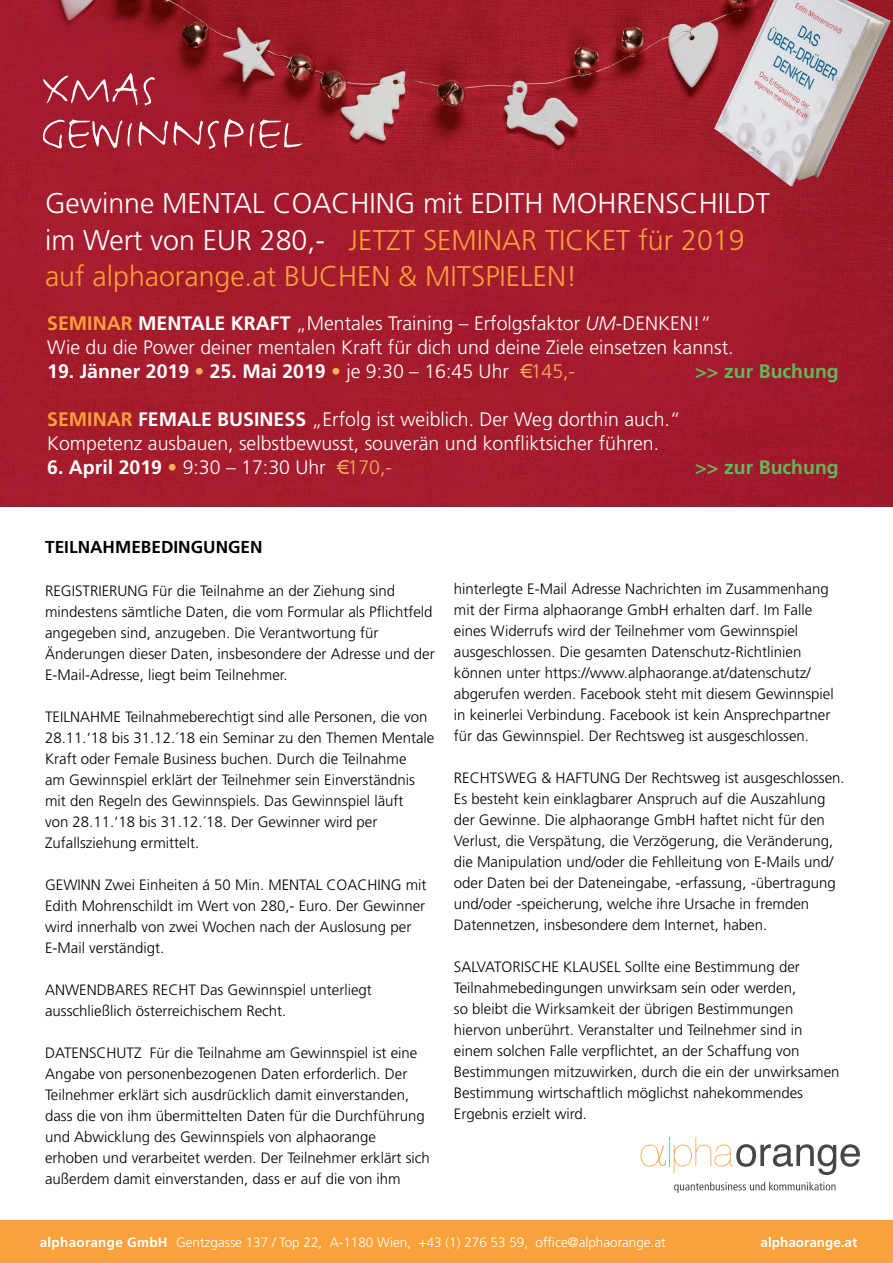
<style>
.page{position:relative;width:893px;height:1263px;background:#fff}
.page>*{position:absolute;margin:0;border:0;box-sizing:border-box;transform-origin:0 0}
.t1{font:57px/43.5px "FF Justlefthand";color:#fff}
.t2{font:300 28.5px/36px "Frutiger";color:#f9a13a}
.t3{font:300 19.5px "Frutiger";color:#fff}
.t4{font:700 19.5px "Frutiger";color:#fff}
.t5{font:700 19.5px "Frutiger";color:#66b65d}
.t6{font:700 17.25px "Frutiger";color:#000}
.t7{font:300 15px/21px "Frutiger";color:#000}
.t8{font:300 13.5px "Frutiger";color:#fff}
.t9{font:700 13.5px "Frutiger";color:#fff}
.s1{color:#fff}
.s2{font-weight:700;color:#f9a13a}
.s3{font-weight:700}
.s4{font-style:italic}
.s5{color:#fbae58}
.s6{font-weight:300;color:#fbae58}
.s7{font-weight:300}
</style>
<div class="page">
<div style="left:0;top:1220px;width:893px;height:43px;background:#f9a13a"></div>
<img style="left:0;top:0;width:893px;height:506px">
<svg style="left:640px;top:1137px;width:220px;height:38px"></svg>
<svg style="left:674px;top:1182px;width:161px;height:11px"></svg>
<p class="t1" style="left:41px;top:70px;width:261px">XMAS<br>GEWINNSPIEL</p>
<p class="t2" style="left:45px;top:186px;width:726px"><span class="s1">Gewinne MENTAL COACHING mit EDITH MOHRENSCHILDT im Wert von EUR 280,-</span> JETZT SEMINAR TICKET für 2019 auf alphaorange.at BUCHEN &amp; MITSPIELEN!</p>
<p class="t3" style="left:47px;top:313px;width:666px"><span class="s2">SEMINAR</span> <span class="s3">MENTALE KRAFT</span> „Mentales Training – Erfolgsfaktor <span class="s4">UM</span>-DENKEN!“</p>
<p class="t3" style="left:47px;top:337px;width:688px">Wie du die Power deiner mentalen Kraft für dich und deine Ziele einsetzen kannst.</p>
<p class="t4" style="left:47px;top:360px;width:529px">19. Jänner 2019 <span class="s5">•</span> 25. Mai 2019 <span class="s6">•</span> <span class="s7">je 9:30 – 16:45 Uhr</span> <span class="s6">€ 145,-</span></p>
<p class="t5" style="left:695px;top:360px;width:145px">&gt;&gt; zur Buchung</p>
<p class="t3" style="left:47px;top:409px;width:635px"><span class="s2">SEMINAR</span> <span class="s3">FEMALE BUSINESS</span> „Erfolg ist weiblich. Der Weg dorthin auch.“</p>
<p class="t3" style="left:47px;top:433px;width:613px">Kompetenz ausbauen, selbstbewusst, souverän und konfliktsicher führen.</p>
<p class="t3" style="left:47px;top:457px;width:346px"><span class="s3">6. April 2019</span> <span class="s5">•</span> 9:30 – 17:30 Uhr <span class="s5">€ 170,-</span></p>
<p class="t5" style="left:695px;top:456px;width:145px">&gt;&gt; zur Buchung</p>
<p class="t6" style="left:45px;top:537px;width:219px">TEILNAHMEBEDINGUNGEN</p>
<p class="t7" style="left:45px;top:580px;width:391px">REGISTRIERUNG Für die Teilnahme an der Ziehung sind mindestens sämtliche Daten, die vom Formular als Pflichtfeld angegeben sind, anzugeben. Die Verantwortung für Änderungen dieser Daten, insbesondere der Adresse und der E-Mail-Adresse, liegt beim Teilnehmer.</p>
<p class="t7" style="left:45px;top:706px;width:391px">TEILNAHME Teilnahmeberechtigt sind alle Personen, die von 28.11.‘18 bis 31.12.´18 ein Seminar zu den Themen Mentale Kraft oder Female Business buchen. Durch die Teilnahme<br>am Gewinnspiel erklärt der Teilnehmer sein Einverständnis mit den Regeln des Gewinnspiels. Das Gewinnspiel läuft<br>von 28.11.‘18 bis 31.12.´18. Der Gewinner wird per Zufallsziehung ermittelt.</p>
<p class="t7" style="left:45px;top:874px;width:383px">GEWINN Zwei Einheiten á 50 Min. MENTAL COACHING mit Edith Mohrenschildt im Wert von 280,- Euro. Der Gewinner wird innerhalb von zwei Wochen nach der Auslosung per E-Mail verständigt.</p>
<p class="t7" style="left:45px;top:979px;width:328px">ANWENDBARES RECHT Das Gewinnspiel unterliegt ausschließlich österreichischem Recht.</p>
<p class="t7" style="left:45px;top:1042px;width:386px">DATENSCHUTZ Für die Teilnahme am Gewinnspiel ist eine Angabe von personenbezogenen Daten erforderlich. Der Teilnehmer erklärt sich ausdrücklich damit einverstanden, dass die von ihm übermittelten Daten für die Durchführung und Abwicklung des Gewinnspiels von alphaorange erhoben und verarbeitet werden. Der Teilnehmer erklärt sich außerdem damit einverstanden, dass er auf die von ihm</p>
<p class="t7" style="left:454px;top:578px;width:381px">hinterlegte E-Mail Adresse Nachrichten im Zusammenhang mit der Firma alphaorange GmbH erhalten darf. Im Falle eines Widerrufs wird der Teilnehmer vom Gewinnspiel ausgeschlossen. Die gesamten Datenschutz-Richtlinien können unter https://www.alphaorange.at/datenschutz/ abgerufen werden. Facebook steht mit diesem Gewinnspiel in keinerlei Verbindung. Facebook ist kein Ansprechpartner für das Gewinnspiel. Der Rechtsweg ist ausgeschlossen.</p>
<p class="t7" style="left:454px;top:767px;width:392px">RECHTSWEG &amp; HAFTUNG Der Rechtsweg ist ausgeschlossen.<br>Es besteht kein einklagbarer Anspruch auf die Auszahlung der Gewinne. Die alphaorange GmbH haftet nicht für den Verlust, die Verspätung, die Verzögerung, die Veränderung, die Manipulation und/oder die Fehlleitung von E-Mails und/ oder Daten bei der Dateneingabe, -erfassung, -übertragung und/oder -speicherung, welche ihre Ursache in fremden Datennetzen, insbesondere dem Internet, haben.</p>
<p class="t7" style="left:454px;top:956px;width:387px">SALVATORISCHE KLAUSEL Sollte eine Bestimmung der Teilnahmebedingungen unwirksam sein oder werden,<br>so bleibt die Wirksamkeit der übrigen Bestimmungen hiervon unberührt. Veranstalter und Teilnehmer sind in einem solchen Falle verpflichtet, an der Schaffung von Bestimmungen mitzuwirken, durch die ein der unwirksamen Bestimmung wirtschaftlich möglichst nahekommendes Ergebnis erzielt wird.</p>
<p class="t8" style="left:40px;top:1235px;width:627px"><span class="s3">alphaorange GmbH</span> Gentzgasse 137 / Top 22, A-1180 Wien, +43 (1) 276 53 59, office@alphaorange.at</p>
<p class="t9" style="left:761px;top:1234px;width:98px">alphaorange.at</p>
</div>
